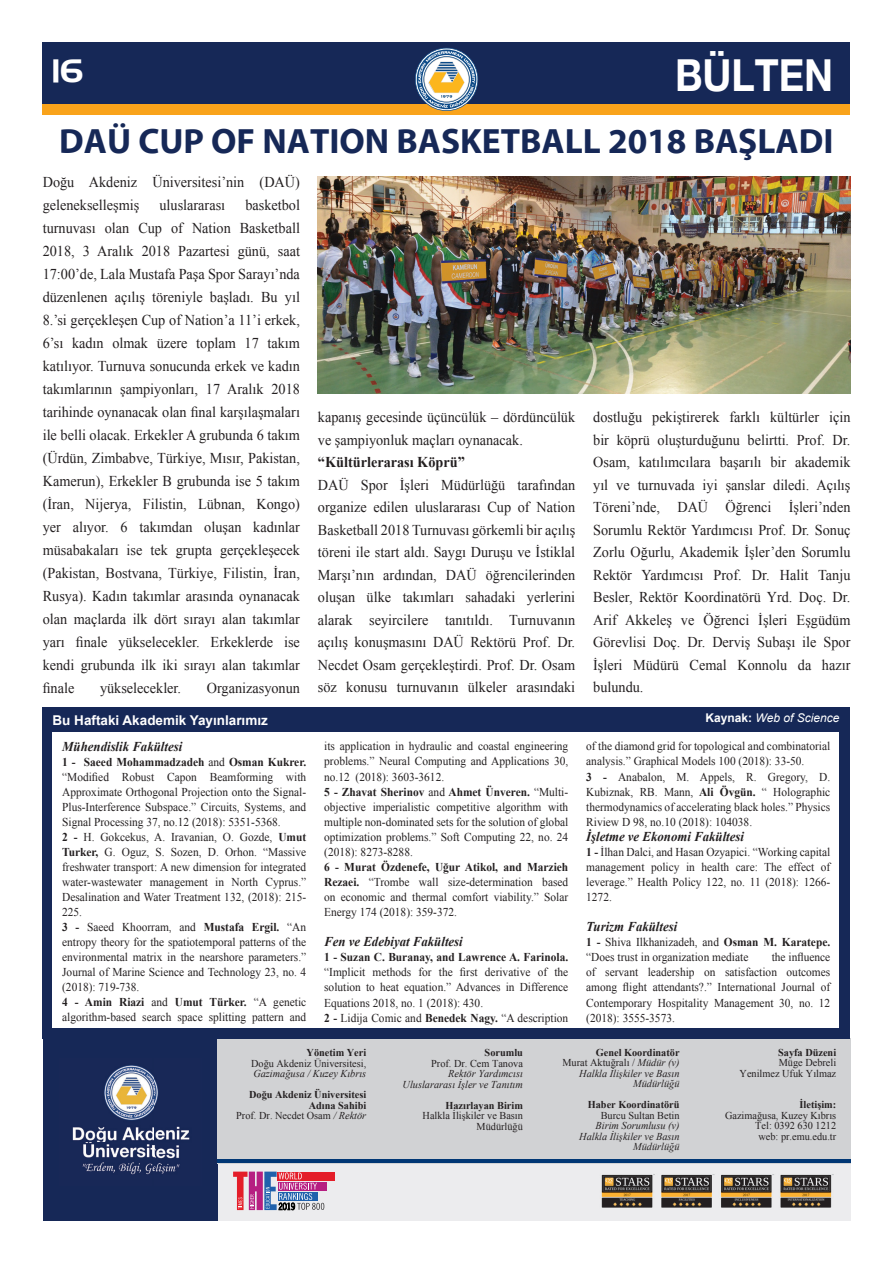
<style>
.page{position:relative;width:893px;height:1263px;background:#fff}
.page>*{position:absolute;margin:0;border:0;box-sizing:border-box;transform-origin:0 0}
.t1{font:700 44.1px "Helvetica Neue EMU";color:#fff;scale:.89 1}
.t2{font:700 35.4px "Myriad EMU";color:#162857}
.t3{font:31.5px "Handel EMU";color:#fff}
.t4{font:15px/23px "Times New Roman";color:#231f20;text-align:justify;scale:.95 1}
.t5{font:700 15px "Times New Roman";color:#231f20;scale:.95 1}
.t6{font:italic 700 13.5px "Times New Roman";color:#231f20;scale:.95 1}
.t7{font:700 13.5px "Arial";color:#fff}
.t8{font:12px/15px "Times New Roman";color:#231f20;scale:.95 1}
.t9{font:700 12px "Times New Roman";color:#231f20;scale:.95 1}
.t10{font:italic 12px "Arial";color:#fff}
.t11{font:italic 10.5px/10.5px "Times New Roman EMU";color:#231f20;text-align:right}
.t12{font:10.5px/10.5px "Times New Roman EMU";color:#231f20;text-align:right}
.t13{font:700 10.5px/10.5px "Times New Roman EMU";color:#231f20;text-align:right}
.s1{font-weight:700;font-style:normal}
.s2{font-weight:700}
.s3{font-weight:400}
.s4{font-weight:400;font-style:italic}
.s5{font-style:normal}
</style>
<div class="page">
<div style="left:43px;top:43px;width:807px;height:72px;background:#f9a31b"></div>
<div style="left:43px;top:43px;width:807px;height:61px;background:#162857"></div>
<svg style="left:415px;top:48px;width:63px;height:63px"></svg>
<div style="left:43px;top:1038px;width:808px;height:182px;background:#ececee"></div>
<div style="left:43px;top:1038px;width:175px;height:182px;background:#162857"></div>
<img style="left:72px;top:1065px;width:118px;height:110px">
<div style="left:218px;top:1038px;width:633px;height:125px;background:#d1d2d4"></div>
<img style="left:601px;top:1174px;width:233px;height:34px">
<div style="left:278px;top:1172px;width:57px;height:9px;background:#e41d29"></div>
<div style="left:278px;top:1182px;width:48px;height:9px;background:#b61e81"></div>
<svg style="left:233px;top:1171px;width:91px;height:39px"></svg>
<hr style="left:218px;top:1159px;width:633px;height:4px;background:#013775">
<div style="left:43px;top:707px;width:807px;height:332px;background:#162857"></div>
<div style="left:53px;top:732px;width:786px;height:296px;background:#fff"></div>
<img style="left:318px;top:176px;width:532px;height:217px">
<h3 class="t3" style="left:52px;top:52px;width:33px">16</h3>
<h1 class="t1" style="left:675px;top:48px;width:179px">BÜLTEN</h1>
<h2 class="t2" style="left:59px;top:122px;width:776px">DAÜ CUP OF NATION BASKETBALL 2018 BAŞLADI</h2>
<p class="t4" style="left:43px;top:170px;width:272px">Doğu Akdeniz Üniversitesi’nin (DAÜ) gelenekselleşmiş</p>
<p class="t4" style="left:43px;top:193px;width:272px;text-indent:203px">basketbol turnuvası olan Cup of Nation Basketball 2018, 3 Aralık 2018 Pazartesi günü, saat 17:00’de, Lala Mustafa Paşa Spor Sarayı’nda düzenlenen açılış töreniyle başladı. Bu yıl 8.’si gerçekleşen Cup of Nation’a 11’i erkek, 6’sı kadın olmak üzere toplam 17 takım katılıyor. Turnuva sonucunda erkek ve kadın takımlarının şampiyonları, 17 Aralık 2018 tarihinde oynanacak olan final karşılaşmaları ile belli olacak. Erkekler A grubunda 6 takım (Ürdün, Zimbabve, Türkiye, Mısır, Pakistan, Kamerun), Erkekler B grubunda ise 5 takım (İran, Nijerya, Filistin, Lübnan, Kongo) yer alıyor. 6 takımdan oluşan kadınlar müsabakaları ise tek grupta gerçekleşecek (Pakistan, Bostvana, Türkiye, Filistin, İran, Rusya). Kadın takımlar arasında oynanacak olan maçlarda ilk dört sırayı alan takımlar yarı finale yükselecekler. Erkeklerde ise kendi grubunda ilk iki sırayı alan takımlar finale</p>
<p class="t4" style="left:159px;top:193px;width:71px">uluslararası</p>
<p class="t4" style="left:100px;top:676px;width:87px">yükselecekler.</p>
<p class="t4" style="left:207px;top:676px;width:100px">Organizasyonun</p>
<p class="t4" style="left:318px;top:406px;width:272px;line-height:22.5px">kapanış gecesinde üçüncülük – dördüncülük ve şampiyonluk maçları oynanacak.</p>
<p class="t5" style="left:318px;top:452px;width:156px">“Kültürlerarası Köprü”</p>
<p class="t4" style="left:318px;top:473px;width:272px;line-height:22.5px">DAÜ Spor İşleri Müdürlüğü tarafından organize edilen uluslararası Cup of Nation Basketball 2018 Turnuvası görkemli bir açılış töreni ile start aldı. Saygı Duruşu ve İstiklal Marşı’nın ardından, DAÜ öğrencilerinden oluşan ülke takımları sahadaki yerlerini alarak seyircilere tanıtıldı. Turnuvanın açılış konuşmasını DAÜ Rektörü Prof. Dr.<br>Necdet Osam gerçekleştirdi. Prof. Dr. Osam söz konusu turnuvanın ülkeler arasındaki</p>
<p class="t4" style="left:593px;top:406px;width:272px;line-height:22.5px">dostluğu pekiştirerek farklı kültürler için bir köprü oluşturduğunu belirtti. Prof. Dr.<br>Osam, katılımcılara başarılı bir akademik yıl ve turnuvada iyi şanslar diledi. Açılış Töreni’nde, DAÜ Öğrenci İşleri’nden Sorumlu Rektör Yardımcısı Prof. Dr. Sonuç Zorlu Oğurlu, Akademik İşler’den Sorumlu Rektör Yardımcısı Prof. Dr. Halit Tanju Besler, Rektör Koordinatörü Yrd. Doç. Dr.<br>Arif Akkeleş ve Öğrenci İşleri Eşgüdüm Görevlisi Doç. Dr. Derviş Subaşı ile Spor İşleri Müdürü Cemal Konnolu da hazır bulundu.</p>
<p class="t7" style="left:53px;top:711px;width:217px">Bu Haftaki Akademik Yayınlarımız</p>
<p class="t10" style="left:705px;top:710px;width:135px"><span class="s1">Kaynak:</span> Web of Science</p>
<p class="t6" style="left:62px;top:737px;width:128px">Mühendislik Fakültesi</p>
<p class="t8" style="left:62px;top:755px;width:258px"><span class="s2">1 - Saeed Mohammadzadeh</span> and <span class="s2">Osman Kukrer. </span>“Modified Robust Capon Beamforming with Approximate Orthogonal Projection onto the Signal-Plus-Interference Subspace.” Circuits, Systems, and Signal Processing 37, no.12 (2018): 5351-5368.<br><span class="s2">2 -</span> H. Gokcekus, A. Iravanian, O. Gozde, <span class="s2">Umut Turker,</span> G. Oguz, S. Sozen, D. Orhon. “Massive freshwater transport: A new dimension for integrated water-wastewater management in North Cyprus.” Desalination and Water Treatment 132, (2018): 215- 225.<br><span class="s2">3 -</span> Saeed Khoorram, and <span class="s2">Mustafa Ergil.</span> “An entropy theory for the spatiotemporal patterns of the environmental matrix in the nearshore parameters.” Journal of Marine Science and Technology 23, no. 4 (2018): 719-738.<br><span class="s2">4 - Amin Riazi</span> and <span class="s2">Umut Türker.</span> “A genetic algorithm-based search space splitting pattern and</p>
<p class="t8" style="left:586px;top:739px;width:258px">of the diamond grid for topological and combinatorial analysis.” Graphical Models 100 (2018): 33-50.<br><span class="s2">3 -</span> Anabalon, M. Appels, R. Gregory, D.<br>Kubiznak, RB. Mann, <span class="s2">Ali Övgün.</span> “ Holographic thermodynamics of accelerating black holes.” Physics Riview D 98, no.10 (2018): 104038.</p>
<p class="t6" style="left:586px;top:827px;width:168px">İşletme ve Ekonomi Fakültesi</p>
<p class="t8" style="left:586px;top:844px;width:258px;text-align:justify"><span class="s2">1 -</span> İlhan Dalci, and Hasan Ozyapici. “Working capital management policy in health care: The effect of leverage.” Health Policy 122, no. 11 (2018): 1266- 1272.</p>
<p class="t6" style="left:586px;top:917px;width:97px">Turizm Fakültesi</p>
<p class="t8" style="left:586px;top:934px;width:258px"><span class="s2">1 -</span> Shiva Ilkhanizadeh, and <span class="s2">Osman M. Karatepe. </span>“Does trust in organization mediate</p>
<p class="t8" style="left:324px;top:739px;width:258px">its application in hydraulic and coastal engineering problems.” Neural Computing and Applications 30, no.12 (2018): 3603-3612.<br><span class="s2">5 - Zhavat Sherinov</span> and <span class="s2">Ahmet Ünveren.</span> “Multi&shy;objective imperialistic competitive algorithm with multiple non-dominated sets for the solution of global optimization problems.” Soft Computing 22, no. 24 (2018): 8273-8288.</p>
<p class="t8" style="left:324px;top:859px;width:258px;text-align:justify"><span class="s2">6 - Murat Özdenefe, Uğur Atikol, and Marzieh Rezaei.</span> “Trombe wall size-determination based on economic and thermal comfort viability.” Solar Energy 174 (2018): 359-372.</p>
<p class="t6" style="left:324px;top:932px;width:147px">Fen ve Edebiyat Fakültesi</p>
<p class="t9" style="left:324px;top:949px;width:258px">1 - Suzan C. Buranay, and Lawrence A. Farinola.</p>
<p class="t8" style="left:324px;top:965px;width:258px">“Implicit methods for the first derivative of the solution to heat equation.” Advances in Difference Equations 2018, no. 1 (2018): 430.<br><span class="s2">2 -</span> Lidija Comic and <span class="s2">Benedek Nagy.</span> “A description</p>
<p class="t8" style="left:586px;top:950px;width:258px;text-align:justify;text-indent:185px">the influence of servant leadership on satisfaction outcomes among flight attendants?.” International Journal of Contemporary Hospitality Management 30, no. 12 (2018): 3555-3573.</p>
<p class="t13" style="left:307px;top:1047px;width:61px">Yönetim Yeri</p>
<p class="t12" style="left:251px;top:1057px;width:117px">Doğu Akdeniz Üniversitesi,</p>
<p class="t11" style="left:253px;top:1068px;width:114px">Gazimağusa / Kuzey Kıbrıs</p>
<p class="t13" style="left:236px;top:1089px;width:132px">Doğu Akdeniz Üniversitesi<br>Adına Sahibi<br><span class="s3">Prof. Dr. Necdet Osam</span> <span class="s4">/ Rektör</span></p>
<p class="t13" style="left:485px;top:1047px;width:40px">Sorumlu</p>
<p class="t12" style="left:431px;top:1057px;width:93px">Prof. Dr. Cem Tanova</p>
<p class="t11" style="left:403px;top:1068px;width:122px">Rektör Yardımcısı<br>Uluslararası İşler ve Tanıtım</p>
<p class="t13" style="left:445px;top:1100px;width:79px">Hazırlayan Birim</p>
<p class="t12" style="left:423px;top:1110px;width:102px">Halkla İlişkiler ve Basın<br>Müdürlüğü</p>
<p class="t11" style="left:562px;top:1047px;width:119px"><span class="s1">Genel Koordinatör<br></span><span class="s5">Murat Aktuğralı /</span> Müdür (v)<br>Halkla İlişkiler ve Basın<br>Müdürlüğü</p>
<p class="t13" style="left:588px;top:1099px;width:93px">Haber Koordinatörü</p>
<p class="t12" style="left:601px;top:1110px;width:80px">Burcu Sultan Betin</p>
<p class="t11" style="left:579px;top:1120px;width:102px">Birim Sorumlusu (v)<br>Halkla İlişkiler ve Basın<br>Müdürlüğü</p>
<p class="t13" style="left:778px;top:1047px;width:60px">Sayfa Düzeni</p>
<p class="t12" style="left:740px;top:1057px;width:98px">Müge Debreli<br>Yenilmez Ufuk Yılmaz</p>
<p class="t13" style="left:800px;top:1099px;width:38px">İletişim:</p>
<p class="t12" style="left:725px;top:1110px;width:113px">Gazimağusa, Kuzey Kıbrıs<br>Tel: 0392 630 1212<br>web: pr.emu.edu.tr</p>
</div>
